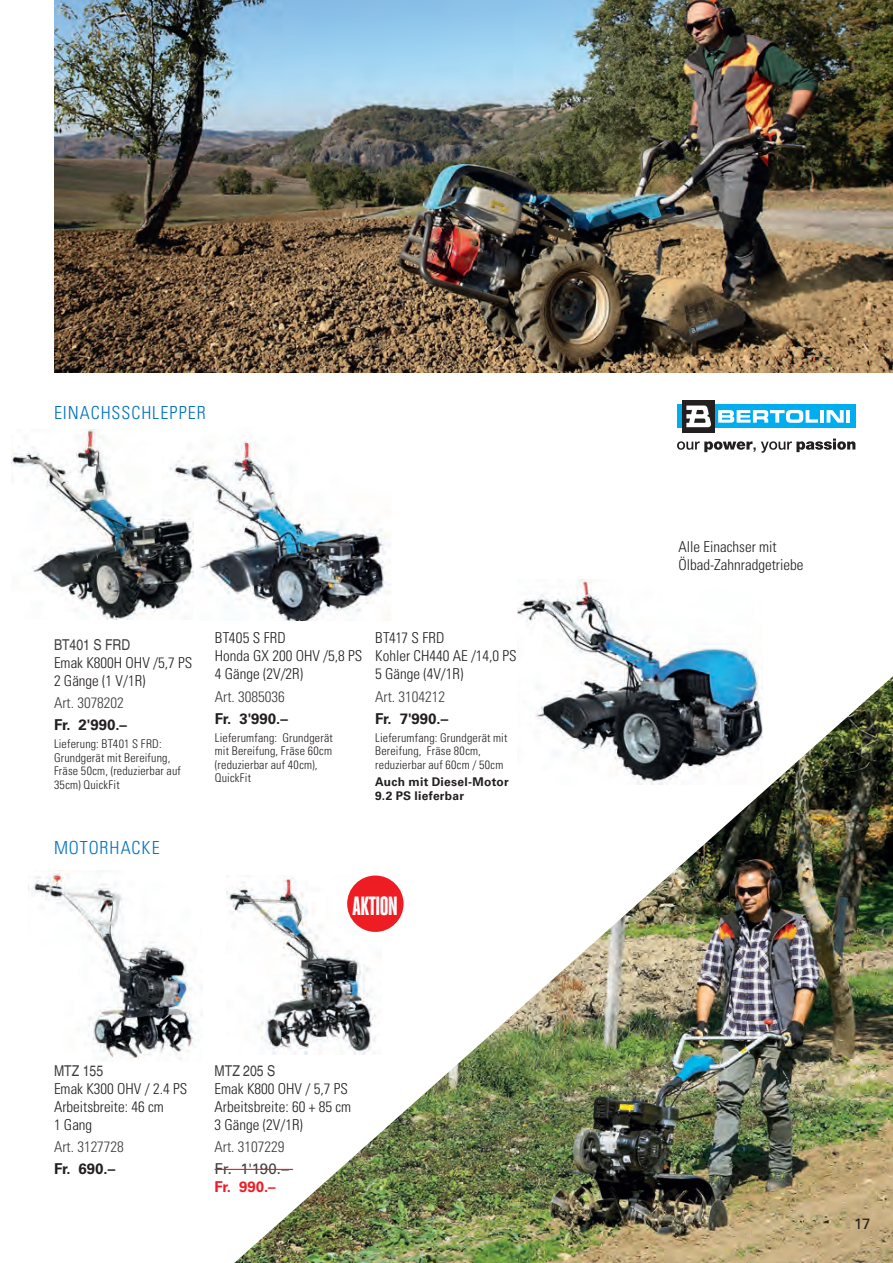
<style>
.page{position:relative;width:893px;height:1263px;background:#fff}
.page>*{position:absolute;margin:0;border:0;box-sizing:border-box;transform-origin:0 0}
.t1{font:800 26.4px "Heroic Condensed";letter-spacing:-.04em;color:#fff}
.headline{font:300 condensed 18px "Univers LT Std";letter-spacing:.05em;color:#0072bc}
.Fliesstext{font:300 condensed 15px/18px "Univers LT Std";color:#231f20}
.EDV{font:300 condensed 15px "Univers LT Std";color:#3e3e3f}
.Preis{font:700 15px "Univers LT Std";color:#231f20}
.t2{font:15px "Nimbus San Con L";color:#3e3e3f}
.Preise_alt{font:15px "Univers LT Pro 55 Roman";color:#3e3e3f}
._01_Grundschrift_kle{font:300 condensed 15px "Univers LT Std";letter-spacing:.015em;color:#231f20}
._01_Grundschrift_kle-2{font:300 condensed 15px "Univers LT Std";letter-spacing:-.01em;color:#231f20}
.Preis-2{font:700 15px "Univers LT Std";color:#ee1d23}
.t3{font:15px "Univers LT Pro 55 Roman";color:#231f20}
.Beschreibung{font:300 condensed 12px/13.5px "Univers LT Std";letter-spacing:.015em;color:#231f20}
.Beschreibung-2{font:700 12px/13.5px "Univers LT Std";letter-spacing:.02em;color:#231f20}
</style>
<div class="page">
<div style="left:677px;top:405px;width:179px;height:23px;background:#00aeef"></div>
<div style="left:682px;top:400px;width:32px;height:32px;background:#231f20"></div>
<svg style="left:686px;top:405px;width:25px;height:22px"></svg>
<svg style="left:718px;top:410px;width:100px;height:13px"></svg>
<hr style="left:820px;top:410px;width:4px;height:13px;background:#fff">
<svg style="left:827px;top:410px;width:17px;height:13px"></svg>
<hr style="left:846px;top:410px;width:4px;height:13px;background:#fff">
<svg style="left:677px;top:439px;width:178px;height:14px"></svg>
<img style="left:12px;top:430px;width:150px;height:190px">
<img style="left:518px;top:580px;width:241px;height:95px">
<img style="left:54px;top:0;width:839px;height:373px">
<img style="left:232px;top:675px;width:661px;height:588px">
<img style="left:28px;top:870px;width:175px;height:190px">
<img style="left:162px;top:441px;width:229px;height:180px">
<hr style="left:215px;top:1169px;width:78px;height:1px;background:#ee1d23">
<div style="left:347px;top:875px;width:57px;height:57px;background:#ee1d23;border-radius:50%"></div>
<p class="headline" style="left:54px;top:402px;width:153px">EINACHSSCHLEPPER</p>
<p class="t2" style="left:54px;top:634px;width:78px">BT401 S FRD</p>
<p class="Fliesstext" style="left:54px;top:654px;width:140px">Emak K800H OHV /5,7 PS</p>
<p class="Fliesstext" style="left:54px;top:672px;width:93px">2 Gänge (1 V/1R)</p>
<p class="EDV" style="left:54px;top:694px;width:71px">Art. 3078202</p>
<p class="Preis" style="left:54px;top:716px;width:75px">Fr. 2'990.–</p>
<p class="Beschreibung" style="left:54px;top:737px;width:128px">Lieferung: BT401 S FRD:<br>Grundgerät mit Bereifung,<br>Fräse 50cm, (reduzierbar auf<br>35cm) QuickFit</p>
<p class="headline" style="left:54px;top:837px;width:107px">MOTORHACKE</p>
<p class="_01_Grundschrift_kle" style="left:215px;top:629px;width:73px">BT405 S FRD</p>
<p class="Fliesstext" style="left:215px;top:647px;width:149px">Honda GX 200 OHV /5,8 PS</p>
<p class="Fliesstext" style="left:215px;top:665px;width:90px">4 Gänge (2V/2R)</p>
<p class="EDV" style="left:215px;top:687px;width:71px">Art. 3085036</p>
<p class="Preis" style="left:215px;top:710px;width:75px">Fr. 3'990.–</p>
<p class="Beschreibung" style="left:215px;top:730px;width:120px">Lieferumfang: Grundgerät mit Bereifung, Fräse 60cm (reduzierbar auf 40cm),<br>QuickFit</p>
<p class="_01_Grundschrift_kle-2" style="left:375px;top:629px;width:71px">BT417 S FRD</p>
<p class="Fliesstext" style="left:375px;top:647px;width:143px">Kohler CH440 AE /14,0 PS</p>
<p class="Fliesstext" style="left:375px;top:665px;width:90px">5 Gänge (4V/1R)</p>
<p class="EDV" style="left:375px;top:687px;width:71px">Art. 3104212</p>
<p class="Preis" style="left:375px;top:710px;width:75px">Fr. 7'990.–</p>
<p class="Beschreibung" style="left:375px;top:730px;width:134px">Lieferumfang: Grundgerät mit<br>Bereifung, Fräse 80cm, reduzierbar auf 60cm / 50cm</p>
<p class="Beschreibung-2" style="left:375px;top:775px;width:135px">Auch mit Diesel-Motor<br>9.2 PS lieferbar</p>
<p class="t1" style="left:352px;top:891px;width:47px">AKTION</p>
<p class="t2" style="left:54px;top:1060px;width:51px">MTZ 155</p>
<p class="Fliesstext" style="left:54px;top:1079px;width:135px">Emak K300 OHV / 2.4 PS</p>
<p class="Fliesstext" style="left:54px;top:1097px;width:111px">Arbeitsbreite: 46 cm<br>1 Gang</p>
<p class="EDV" style="left:54px;top:1138px;width:71px">Art. 3127728</p>
<p class="Preis" style="left:54px;top:1160px;width:63px">Fr. 690.–</p>
<p class="t2" style="left:215px;top:1060px;width:62px">MTZ 205 S</p>
<p class="Fliesstext" style="left:215px;top:1079px;width:138px">Emak K800 OHV / 5,7 PS<br>Arbeitsbreite: 60 + 85 cm<br>3 Gänge (2V/1R)</p>
<p class="EDV" style="left:215px;top:1138px;width:71px">Art. 3107229</p>
<p class="Preise_alt" style="left:215px;top:1159px;width:76px">Fr. 1'190.–</p>
<p class="Preis-2" style="left:215px;top:1178px;width:63px">Fr. 990.–</p>
<p class="Fliesstext" style="left:678px;top:537px;width:100px">Alle Einachser mit</p>
<p class="Fliesstext" style="left:678px;top:555px;width:126px">Ölbad-Zahnradgetriebe</p>
<p class="t3" style="left:854px;top:1213px;width:18px">17</p>
</div>
